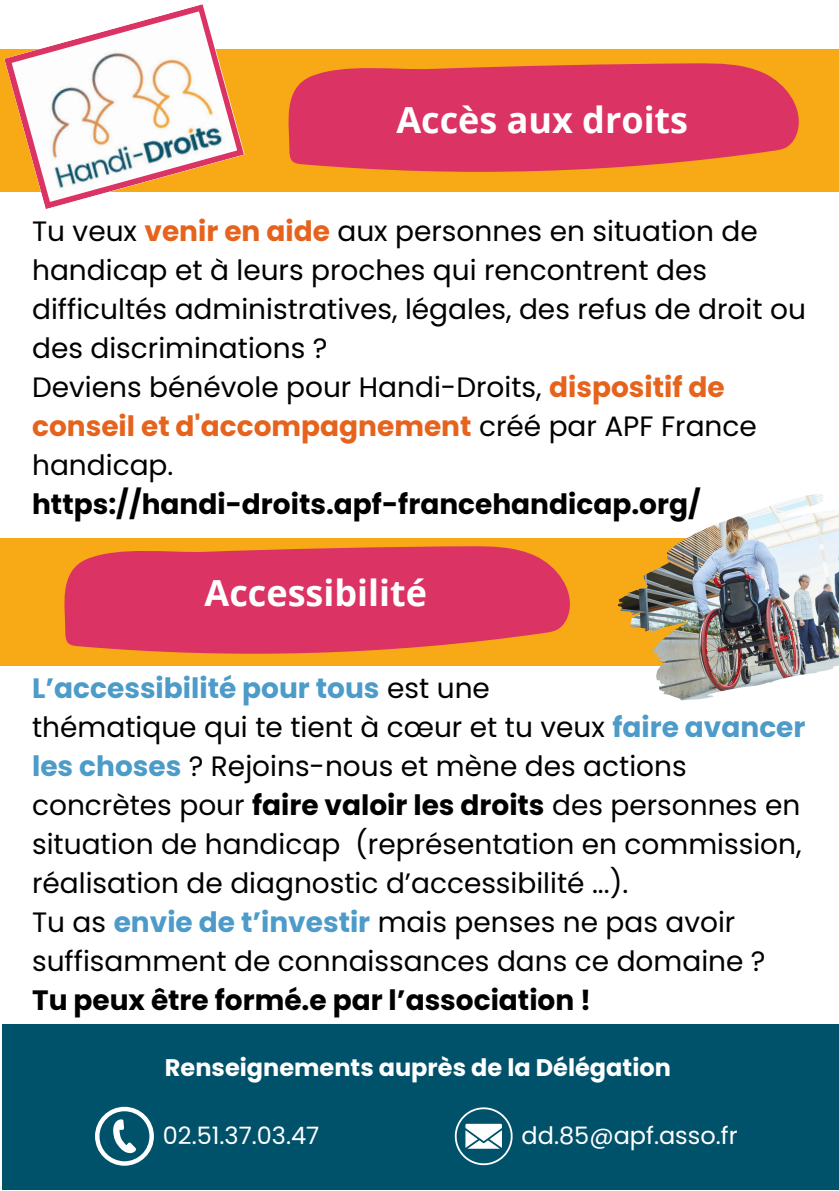
<style>
.page{position:relative;width:839px;height:1191px;background:#fff}
.page>*{position:absolute;margin:0;border:0;box-sizing:border-box;transform-origin:0 0}
.t1{font:700 36px "Open Sans";color:#fff}
.t2{font:28px/39px "Poppins";color:#000}
.t3{font:700 24px "Poppins";color:#fff}
.t4{font:24px "Poppins";color:#fff}
.s1{font-weight:700;color:#e6631d}
.s2{font-weight:700}
.s3{font-weight:700;color:#4d9bc9}
</style>
<div class="page">
<div style="left:0;top:49px;width:838px;height:143px;background:#f7a916"></div>
<svg style="left:288px;top:63px;width:511px;height:109px;background:#de4059"></svg>
<div style="left:0;top:538px;width:815px;height:128px;background:#f7a916"></div>
<svg style="left:64px;top:546px;width:506px;height:108px;background:#de4159"></svg>
<img style="left:618px;top:494px;width:220px;height:207px">
<div style="left:3px;top:1024px;width:835px;height:166px;background:#00526a"></div>
<svg style="left:95px;top:1107px;width:58px;height:58px"></svg>
<svg style="left:455px;top:1107px;width:57px;height:58px"></svg>
<svg style="left:4px;top:4px;width:240px;height:205px"></svg>
<p class="t1" style="left:396px;top:94px;width:293px">Accès aux droits</p>
<p class="t2" style="left:32px;top:212px;width:775px">Tu veux <span class="s1">venir en aide</span> aux personnes en situation de handicap et à leurs proches qui rencontrent des difficultés administratives, légales, des refus de droit ou des discriminations ?<br>Deviens bénévole pour Handi-Droits, <span class="s1">dispositif de conseil et d'accompagnement</span> créé par APF France handicap. <span class="s2">https://handi-droits.apf-francehandicap.org/</span></p>
<h2 class="t1" style="left:204px;top:567px;width:224px">Accessibilité</h2>
<h3 class="t2" style="left:32px;top:669px;width:774px"><span class="s3">L’accessibilité pour tous</span> est une<br>thématique qui te tient à cœur et tu veux <span class="s3">faire avancer les choses</span> ? Rejoins-nous et mène des actions concrètes pour <span class="s2">faire valoir les droits</span> des personnes en situation de handicap (représentation en commission, réalisation de diagnostic d’accessibilité ...).<br>Tu as <span class="s3">envie de t’investir</span> mais penses ne pas avoir suffisamment de connaissances dans ce domaine ?<br><span class="s2">Tu peux être formé.e par l’association !</span></h3>
<h1 class="t3" style="left:165px;top:1050px;width:507px">Renseignements auprès de la Délégation</h1>
<h2 class="t4" style="left:163px;top:1119px;width:158px">02.51.37.03.47</h2>
<p class="t4" style="left:521px;top:1119px;width:217px">dd.85@apf.asso.fr</p>
</div>
